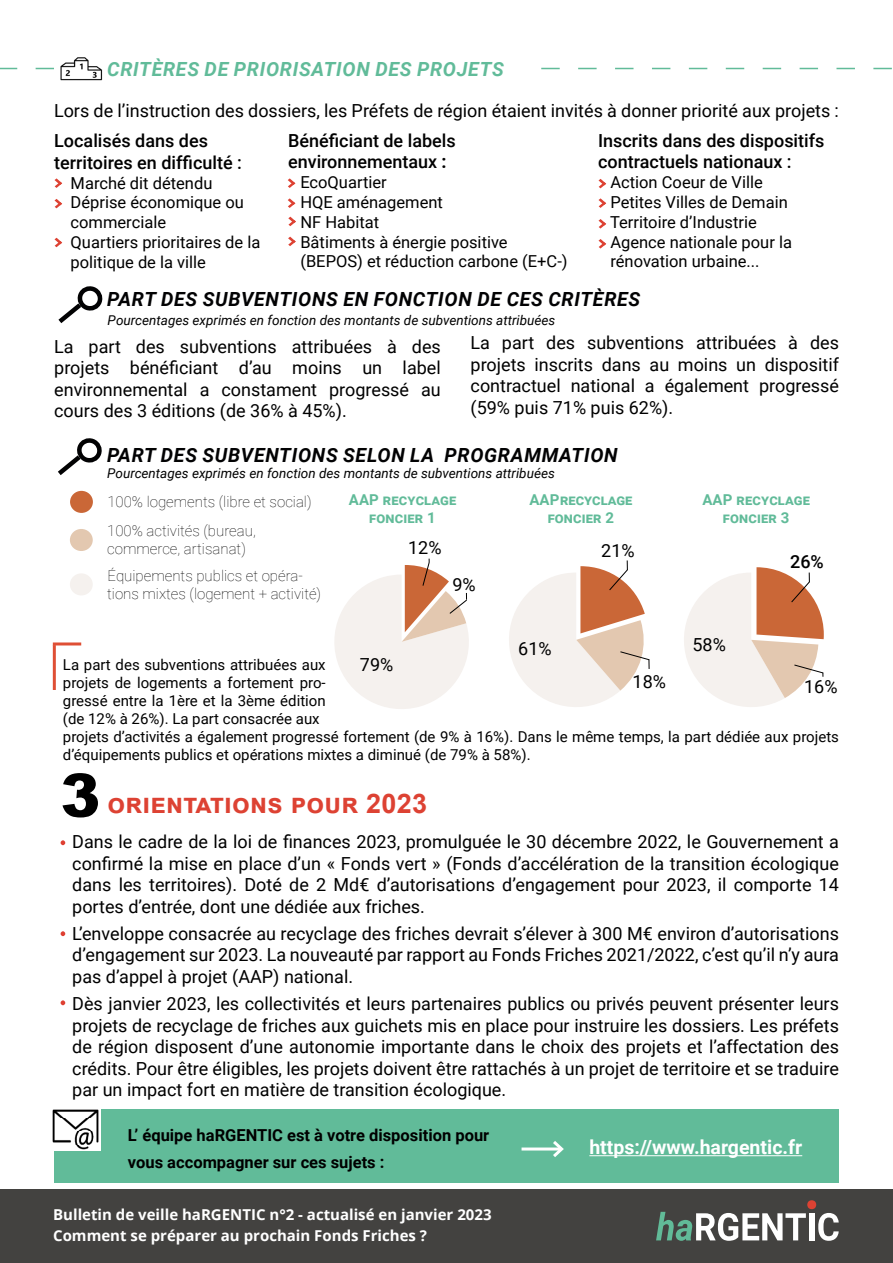
<style>
.page{position:relative;width:893px;height:1263px;background:#fff}
.page>*{position:absolute;margin:0;border:0;box-sizing:border-box;transform-origin:0 0}
.t1{font:900 60px "Arial";color:#000}
.t2{font:700 27px "Arial";letter-spacing:.01em;color:#dd4233}
.t3{font:italic 700 19.5px "Roboto";letter-spacing:.035em;color:#020203}
.t4{font:italic 700 19.5px "Roboto";letter-spacing:.035em;color:#61bb99}
.t5{font:700 19.5px "Roboto";color:#fff}
.t6{font:18px/21.6px "Roboto";color:#000;text-align:justify}
.t7{font:500 18px/21.6px "Roboto";color:#000}
.t8{font:16.5px/19.8px "Roboto";color:#000}
.t9{font:700 16.5px/27px "Roboto";color:#000}
.t10{font:15px/18px "Roboto";color:#000;text-align:justify}
.t11{font:100 15px/18px "Roboto";color:#000}
.t12{font:700 15px/21px "Open Sans";color:#fff}
.t13{font:700 15px/18px "Roboto";letter-spacing:.01em;color:#61bb99;text-align:center}
.t14{font:italic 13.5px "Roboto";color:#000}
.s1{font-weight:700}
</style>
<div class="page">
<svg style="left:0;top:68px;width:54px;height:1px"></svg>
<svg style="left:541px;top:68px;width:351px;height:1px"></svg>
<div style="left:0;top:1189px;width:893px;height:74px;background:#434240"></div>
<svg style="left:656px;top:1200px;width:183px;height:41px"></svg>
<svg style="left:58px;top:438px;width:44px;height:37px"></svg>
<div style="left:70px;top:529px;width:23px;height:22px;background:#e3c8b0;border-radius:50%"></div>
<div style="left:70px;top:573px;width:23px;height:22px;background:#f5f1ee;border-radius:50%"></div>
<hr style="left:53px;top:645px;width:3px;height:45px;background:#df4f35">
<hr style="left:53px;top:642px;width:28px;height:3px;background:#df4f35">
<div style="left:70px;top:491px;width:23px;height:22px;background:#ca6737;border-radius:50%"></div>
<svg style="left:58px;top:286px;width:45px;height:38px"></svg>
<svg style="left:55px;top:178px;width:7px;height:10px"></svg>
<svg style="left:55px;top:199px;width:7px;height:9px"></svg>
<svg style="left:55px;top:238px;width:7px;height:9px"></svg>
<svg style="left:288px;top:178px;width:7px;height:10px"></svg>
<svg style="left:288px;top:217px;width:8px;height:9px"></svg>
<svg style="left:288px;top:237px;width:8px;height:9px"></svg>
<svg style="left:288px;top:198px;width:7px;height:10px"></svg>
<svg style="left:598px;top:179px;width:8px;height:9px"></svg>
<svg style="left:598px;top:198px;width:8px;height:10px"></svg>
<svg style="left:598px;top:219px;width:8px;height:10px"></svg>
<svg style="left:598px;top:239px;width:8px;height:10px"></svg>
<svg style="left:334px;top:559px;width:135px;height:150px"></svg>
<div style="left:54px;top:1110px;width:785px;height:73px;background:#61bb99"></div>
<img style="left:52px;top:1109px;width:49px;height:41px">
<hr style="left:589px;top:1155px;width:213px;height:1px;background:#fff">
<svg style="left:509px;top:560px;width:141px;height:147px"></svg>
<svg style="left:684px;top:567px;width:140px;height:140px"></svg>
<img style="left:60px;top:57px;width:43px;height:24px">
<svg style="left:61px;top:840px;width:4px;height:5px"></svg>
<svg style="left:61px;top:931px;width:4px;height:5px"></svg>
<svg style="left:61px;top:1000px;width:4px;height:5px"></svg>
<hr style="left:522px;top:1147px;width:40px;height:3px;background:#fff">
<svg style="left:550px;top:1141px;width:14px;height:16px"></svg>
<p class="t4" style="left:107px;top:56px;width:398px">CRITÈRES DE PRIORISATION DES PROJETS</p>
<p class="t6" style="left:54px;top:100px;width:786px">Lors de l’instruction des dossiers, les Préfets de région étaient invités à donner priorité aux projets :</p>
<p class="t7" style="left:54px;top:129px;width:189px">Localisés dans des territoires en difficulté :</p>
<p class="t8" style="left:71px;top:172px;width:191px">Marché dit détendu<br>Déprise économique ou commerciale<br>Quartiers prioritaires de la politique de la ville</p>
<p class="t7" style="left:288px;top:129px;width:169px">Bénéficiant de labels environnementaux <span class="s1">:</span></p>
<p class="t8" style="left:300px;top:172px;width:269px">EcoQuartier<br>HQE aménagement<br>NF Habitat<br>Bâtiments à énergie positive (BEPOS) et réduction carbone (E+C-)</p>
<p class="t7" style="left:598px;top:129px;width:228px">Inscrits dans des dispositifs contractuels nationaux :</p>
<p class="t8" style="left:610px;top:172px;width:183px">Action Coeur de Ville<br>Petites Villes de Demain<br>Territoire d’Industrie<br>Agence nationale pour la rénovation urbaine...</p>
<p class="t3" style="left:107px;top:285px;width:535px">PART DES SUBVENTIONS EN FONCTION DE CES CRITÈRES</p>
<p class="t6" style="left:54px;top:335px;width:388px">La part des subventions attribuées à des projets bénéficiant d’au moins un label environnemental a constament progressé au cours des 3 éditions (de 36% à 45%).</p>
<p class="t6" style="left:471px;top:331px;width:370px">La part des subventions attribuées à des projets inscrits dans au moins un dispositif contractuel national a également progressé (59% puis 71% puis 62%).</p>
<p class="t14" style="left:108px;top:311px;width:449px">Pourcentages exprimés en fonction des montants de subventions attribuées</p>
<p class="t3" style="left:107px;top:441px;width:512px">PART DES SUBVENTIONS SELON LA PROGRAMMATION</p>
<p class="t14" style="left:107px;top:464px;width:449px">Pourcentages exprimés en fonction des montants de subventions attribuées</p>
<p class="t13" style="left:349px;top:490px;width:109px">AAP recyclage foncier 1</p>
<p class="t13" style="left:529px;top:490px;width:104px">AAP recyclage foncier 2</p>
<p class="t13" style="left:702px;top:490px;width:109px">AAP recyclage foncier 3</p>
<p class="t11" style="left:107px;top:492px;width:206px">100% logements (libre et social)</p>
<p class="t11" style="left:107px;top:521px;width:150px">100% activités (bureau, commerce, artisanat)</p>
<p class="t11" style="left:107px;top:566px;width:215px">Équipements publics et opéra&shy;tions mixtes (logement + activité)</p>
<p class="t6" style="left:408px;top:536px;width:35px">12%</p>
<p class="t6" style="left:601px;top:539px;width:35px">21%</p>
<p class="t7" style="left:790px;top:550px;width:35px">26%</p>
<p class="t6" style="left:452px;top:573px;width:25px">9%</p>
<p class="t6" style="left:518px;top:637px;width:35px">61%</p>
<p class="t6" style="left:692px;top:633px;width:35px">58%</p>
<p class="t6" style="left:360px;top:653px;width:35px">79%</p>
<p class="t10" style="left:63px;top:655px;width:264px">La part des subventions attribuées aux projets de logements a fortement pro&shy;gressé entre la 1ère et la 3ème édition (de 12% à 26%). La part consacrée aux</p>
<p class="t6" style="left:633px;top:670px;width:35px">18%</p>
<p class="t6" style="left:804px;top:675px;width:35px">16%</p>
<p class="t10" style="left:63px;top:727px;width:777px">projets d’activités a également progressé fortement (de 9% à 16%). Dans le même temps, la part dédiée aux projets d’équipements publics et opérations mixtes a diminué (de 79% à 58%).</p>
<h1 class="t1" style="left:60px;top:752px;width:42px">3</h1>
<h2 class="t2" style="left:107px;top:784px;width:321px">orientations pour 2023</h2>
<p class="t6" style="left:72px;top:830px;width:768px">Dans le cadre de la loi de finances 2023, promulguée le 30 décembre 2022, le Gouvernement a confirmé la mise en place d’un « Fonds vert » (Fonds d’accélération de la transition écologique dans les territoires). Doté de 2 Md€ d’autorisations d’engagement pour 2023, il comporte 14 portes d’entrée, dont une dédiée aux friches.</p>
<p class="t6" style="left:72px;top:922px;width:768px">L’enveloppe consacrée au recyclage des friches devrait s’élever à 300 M€ environ d’autorisations d’engagement sur 2023. La nouveauté par rapport au Fonds Friches 2021/2022, c’est qu’il n’y aura pas d’appel à projet (AAP) national.</p>
<p class="t6" style="left:72px;top:992px;width:768px">Dès janvier 2023, les collectivités et leurs partenaires publics ou privés peuvent présenter leurs projets de recyclage de friches aux guichets mis en place pour instruire les dossiers. Les préfets de région disposent d’une autonomie importante dans le choix des projets et l’affectation des crédits. Pour être éligibles, les projets doivent être rattachés à un projet de territoire et se traduire par un impact fort en matière de transition écologique.</p>
<p class="t9" style="left:128px;top:1120px;width:363px">L’ équipe haRGENTIC est à votre disposition pour vous accompagner sur ces sujets :</p>
<p class="t5" style="left:589px;top:1134px;width:214px">https://www.hargentic.fr</p>
<p class="t12" style="left:53px;top:1204px;width:440px">Bulletin de veille haRGENTIC n°2 - actualisé en janvier 2023<br>Comment se préparer au prochain Fonds Friches ?</p>
</div>
